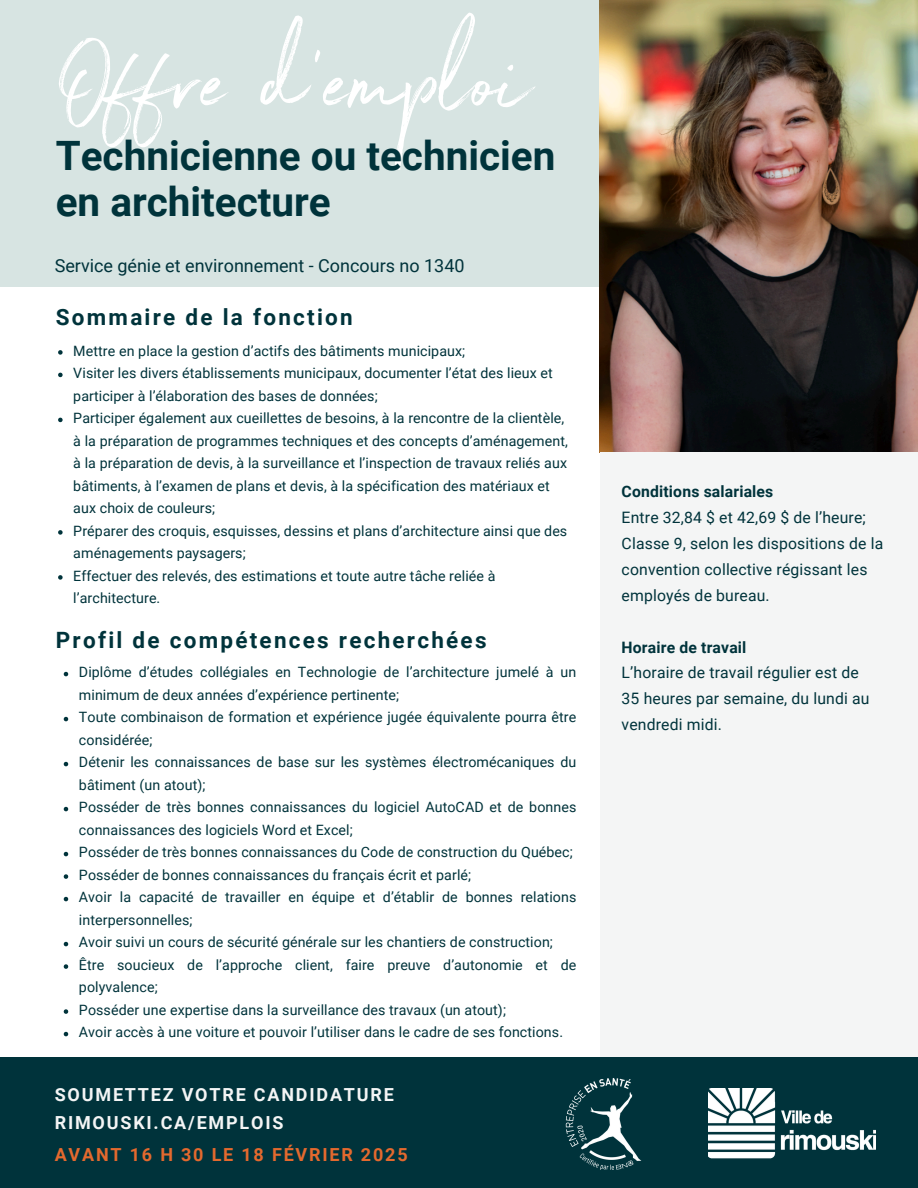
<style>
.page{position:relative;width:918px;height:1188px;background:#fff}
.page>*{position:absolute;margin:0;border:0;box-sizing:border-box;transform-origin:0 0}
.t1{font:112.05px "Northwell";color:#fff}
.t2{font:700 40.5px/46.2px "Roboto";color:#00333b}
.t3{font:700 22.5px "Roboto";letter-spacing:.1em;color:#00333b}
.t4{font:700 18px/28.2px "Roboto";letter-spacing:.1em;color:#f4f5f5}
.t5{font:18px "Roboto";color:#00333b}
.t6{font:700 18px "Roboto";letter-spacing:.1em;color:#e4692e}
.t7{font:15.75px/25.8px "Roboto";letter-spacing:.01em;color:#00333b}
.t8{font:700 15.75px "Roboto";letter-spacing:.01em;color:#00333b}
.t9{font:14.25px/22.5px "Roboto";letter-spacing:.005em;color:#00333b}
</style>
<div class="page">
<div style="left:0;top:0;width:918px;height:287px;background:#d7e4e2"></div>
<img style="left:599px;top:0;width:319px;height:452px">
<div style="left:600px;top:452px;width:318px;height:607px;background:#f4f5f5"></div>
<div style="left:0;top:1057px;width:918px;height:131px;background:#00333b"></div>
<img style="left:708px;top:1088px;width:168px;height:71px">
<img style="left:565px;top:1078px;width:77px;height:92px">
<svg style="left:64px;top:672px;width:4px;height:4px"></svg>
<svg style="left:64px;top:717px;width:4px;height:4px"></svg>
<svg style="left:64px;top:762px;width:4px;height:4px"></svg>
<svg style="left:64px;top:807px;width:4px;height:4px"></svg>
<svg style="left:64px;top:852px;width:4px;height:4px"></svg>
<svg style="left:64px;top:874px;width:4px;height:5px"></svg>
<svg style="left:64px;top:897px;width:4px;height:4px"></svg>
<svg style="left:64px;top:942px;width:4px;height:4px"></svg>
<svg style="left:64px;top:964px;width:4px;height:5px"></svg>
<svg style="left:64px;top:1009px;width:4px;height:5px"></svg>
<svg style="left:64px;top:1032px;width:4px;height:4px"></svg>
<svg style="left:58px;top:350px;width:5px;height:5px"></svg>
<svg style="left:58px;top:373px;width:5px;height:4px"></svg>
<svg style="left:58px;top:418px;width:5px;height:4px"></svg>
<svg style="left:58px;top:530px;width:5px;height:5px"></svg>
<svg style="left:58px;top:575px;width:5px;height:5px"></svg>
<h1 class="t1" style="left:55px;top:2px;width:478px">Offre d'emploi</h1>
<h2 class="t2" style="left:56px;top:133px;width:501px">Technicienne ou technicien en architecture</h2>
<p class="t5" style="left:55px;top:255px;width:411px">Service génie et environnement - Concours no 1340</p>
<p class="t3" style="left:56px;top:304px;width:298px">Sommaire de la fonction</p>
<p class="t9" style="left:73px;top:340px;width:393px">Mettre en place la gestion d’actifs des bâtiments municipaux;</p>
<p class="t9" style="left:73px;top:362px;width:481px">Visiter les divers établissements municipaux, documenter l’état des lieux et participer à l’élaboration des bases de données;</p>
<p class="t9" style="left:73px;top:407px;width:496px">Participer également aux cueillettes de besoins, à la rencontre de la clientèle, à la préparation de programmes techniques et des concepts d’aménagement, à la préparation de devis, à la surveillance et l’inspection de travaux reliés aux bâtiments, à l’examen de plans et devis, à la spécification des matériaux et aux choix de couleurs;</p>
<p class="t9" style="left:73px;top:520px;width:496px">Préparer des croquis, esquisses, dessins et plans d’architecture ainsi que des aménagements paysagers;</p>
<p class="t9" style="left:73px;top:565px;width:424px">Effectuer des relevés, des estimations et toute autre tâche reliée à l’architecture.</p>
<p class="t3" style="left:56px;top:627px;width:432px">Profil de compétences recherchées</p>
<p class="t9" style="left:79px;top:661px;width:499px">Diplôme d’études collégiales en Technologie de l’architecture jumelé à un minimum de deux années d’expérience pertinente;</p>
<p class="t9" style="left:79px;top:706px;width:499px">Toute combinaison de formation et expérience jugée équivalente pourra être considérée;</p>
<p class="t9" style="left:79px;top:751px;width:499px">Détenir les connaissances de base sur les systèmes électromécaniques du bâtiment (un atout);</p>
<p class="t9" style="left:79px;top:796px;width:499px">Posséder de très bonnes connaissances du logiciel AutoCAD et de bonnes connaissances des logiciels Word et Excel;</p>
<p class="t9" style="left:79px;top:841px;width:495px">Posséder de très bonnes connaissances du Code de construction du Québec;</p>
<p class="t9" style="left:79px;top:864px;width:394px">Posséder de bonnes connaissances du français écrit et parlé;</p>
<h3 class="t9" style="left:79px;top:886px;width:499px">Avoir la capacité de travailler en équipe et d’établir de bonnes relations interpersonnelles;</h3>
<p class="t9" style="left:79px;top:931px;width:476px">Avoir suivi un cours de sécurité générale sur les chantiers de construction;</p>
<p class="t9" style="left:79px;top:954px;width:499px">Être soucieux de l’approche client, faire preuve d’autonomie et de polyvalence;</p>
<p class="t9" style="left:79px;top:999px;width:429px">Posséder une expertise dans la surveillance des travaux (un atout);</p>
<p class="t9" style="left:79px;top:1021px;width:486px">Avoir accès à une voiture et pouvoir l’utiliser dans le cadre de ses fonctions.</p>
<p class="t4" style="left:55px;top:1080px;width:341px">SOUMETTEZ VOTRE CANDIDATURE<br>RIMOUSKI.CA/EMPLOIS</p>
<p class="t6" style="left:55px;top:1144px;width:354px">AVANT 16 H 30 LE 18 FÉVRIER 2025</p>
<h5 class="t8" style="left:622px;top:483px;width:153px">Conditions salariales</h5>
<p class="t7" style="left:622px;top:505px;width:246px">Entre 32,84 $ et 42,69 $ de l’heure;</p>
<h3 class="t7" style="left:622px;top:531px;width:263px">Classe 9, selon les dispositions de la convention collective régissant les employés de bureau.</h3>
<p class="t8" style="left:622px;top:638px;width:126px">Horaire de travail</p>
<p class="t7" style="left:622px;top:660px;width:239px">L’horaire de travail régulier est de</p>
<p class="t7" style="left:622px;top:686px;width:250px">35 heures par semaine, du lundi au vendredi midi.</p>
</div>
